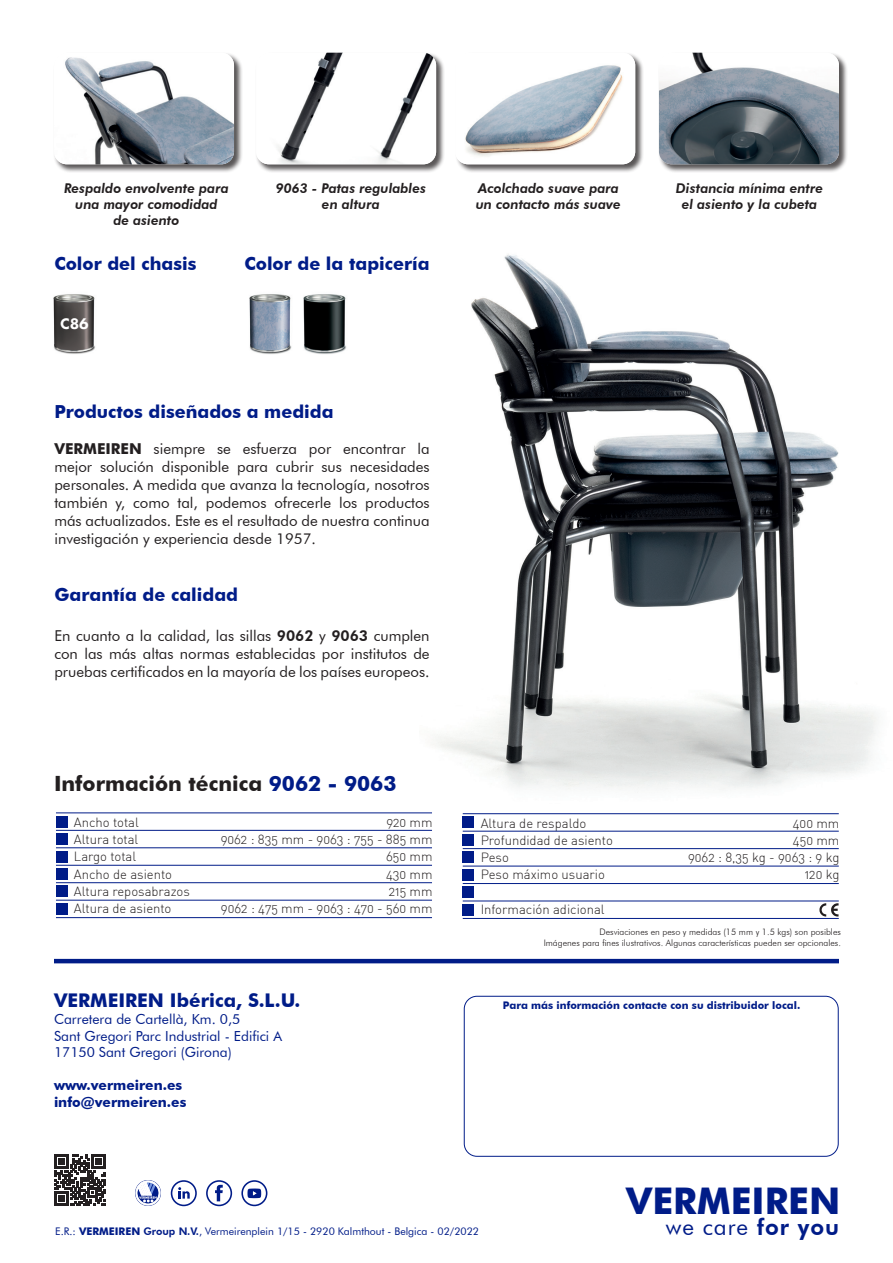
<style>
.page{position:relative;width:893px;height:1263px;background:#fff}
.page>*{position:absolute;margin:0;border:0;box-sizing:border-box;transform-origin:0 0}
.t1{font:700 36.75px "Futura BT";color:#001c88}
.t2{font:22.65px "Futura BT";letter-spacing:.04em;color:#001c88}
.t3{font:700 21px "Futura BT";color:#231f20}
.t4{font:700 18.9px "Futura BT";color:#001c88}
.t5{font:700 18px "Futura BT";color:#001c88}
.t6{font:800 15.9px "Futura PT";color:#fff}
.t7{font:15px/18px "Futura BT";color:#231f20;text-align:justify}
.t8{font:13.8px "Futura BT";color:#001c88}
.t9{font:700 13.8px "Futura BT";color:#001c88}
.t10{font:italic 800 13.5px "Futura BT";color:#231f20}
.t11{font:13.05px "DIN Light Alternate";color:#231f20}
.t12{font:10.5px "Futura BT";color:#001c88}
.t13{font:700 10.5px "Futura BT";color:#001c88}
.t14{font:300 9px "Futura BT";color:#231f20}
.s1{font-weight:700}
.s2{font-weight:800}
.s3{color:#001c88}
</style>
<div class="page">
<svg style="left:54px;top:1154px;width:52px;height:52px"></svg>
<div style="left:171px;top:1180px;width:26px;height:26px;border:2px solid #001c88;border-radius:50%"></div>
<svg style="left:178px;top:1187px;width:12px;height:11px"></svg>
<div style="left:206px;top:1180px;width:26px;height:26px;border:2px solid #001c88;border-radius:50%"></div>
<svg style="left:215px;top:1185px;width:8px;height:16px"></svg>
<div style="left:241px;top:1180px;width:26px;height:26px;border:2px solid #001c88;border-radius:50%"></div>
<svg style="left:247px;top:1188px;width:14px;height:10px"></svg>
<div style="left:464px;top:996px;width:375px;height:161px;border:1px solid #001c88;border-radius:13px"></div>
<div style="left:135px;top:1180px;width:26px;height:26px;border:1px solid #001c88;border-radius:50%"></div>
<svg style="left:136px;top:1181px;width:24px;height:24px"></svg>
<hr style="left:54px;top:959px;width:785px;height:4px;background:#001c88">
<img style="left:432px;top:254px;width:445px;height:535px">
<img style="left:53px;top:294px;width:42px;height:60px">
<img style="left:249px;top:294px;width:43px;height:60px">
<img style="left:303px;top:294px;width:44px;height:60px">
<div style="left:56px;top:816px;width:11px;height:11px;background:#001c88"></div>
<div style="left:56px;top:833px;width:11px;height:12px;background:#001c88"></div>
<div style="left:56px;top:851px;width:11px;height:11px;background:#001c88"></div>
<div style="left:56px;top:868px;width:11px;height:12px;background:#001c88"></div>
<div style="left:56px;top:886px;width:11px;height:11px;background:#001c88"></div>
<div style="left:56px;top:903px;width:11px;height:11px;background:#001c88"></div>
<hr style="left:56px;top:917px;width:376px;height:1px;background:#001c88">
<hr style="left:56px;top:900px;width:376px;height:1px;background:#001c88">
<hr style="left:56px;top:882px;width:376px;height:1px;background:#001c88">
<hr style="left:56px;top:865px;width:376px;height:1px;background:#001c88">
<hr style="left:56px;top:847px;width:376px;height:1px;background:#001c88">
<hr style="left:56px;top:830px;width:376px;height:1px;background:#001c88">
<hr style="left:56px;top:813px;width:376px;height:1px;background:#001c88">
<div style="left:463px;top:817px;width:11px;height:11px;background:#001c88"></div>
<div style="left:463px;top:834px;width:11px;height:11px;background:#001c88"></div>
<div style="left:463px;top:852px;width:11px;height:11px;background:#001c88"></div>
<div style="left:463px;top:869px;width:11px;height:11px;background:#001c88"></div>
<div style="left:463px;top:886px;width:11px;height:12px;background:#001c88"></div>
<div style="left:463px;top:904px;width:11px;height:11px;background:#001c88"></div>
<hr style="left:463px;top:918px;width:376px;height:1px;background:#001c88">
<hr style="left:463px;top:901px;width:376px;height:1px;background:#001c88">
<hr style="left:463px;top:883px;width:376px;height:1px;background:#001c88">
<hr style="left:463px;top:866px;width:376px;height:1px;background:#001c88">
<hr style="left:463px;top:848px;width:376px;height:1px;background:#001c88">
<hr style="left:463px;top:831px;width:376px;height:1px;background:#001c88">
<hr style="left:463px;top:813px;width:376px;height:1px;background:#001c88">
<svg style="left:819px;top:903px;width:20px;height:13px"></svg>
<div style="left:54px;top:52px;width:189px;height:121px;background:#231f20;opacity:.75"></div>
<img style="left:54px;top:53px;width:180px;height:111px">
<div style="left:256px;top:52px;width:189px;height:121px;background:#231f20;opacity:.75"></div>
<img style="left:256px;top:53px;width:180px;height:111px">
<div style="left:455px;top:52px;width:189px;height:121px;background:#231f20;opacity:.75"></div>
<img style="left:455px;top:53px;width:180px;height:111px">
<div style="left:658px;top:52px;width:190px;height:121px;background:#231f20;opacity:.75"></div>
<img style="left:659px;top:53px;width:180px;height:111px">
<p class="t10" style="left:64px;top:180px;width:166px">Respaldo envolvente para</p>
<p class="t10" style="left:75px;top:196px;width:144px">una mayor comodidad</p>
<p class="t10" style="left:113px;top:212px;width:68px">de asiento</p>
<p class="t10" style="left:276px;top:180px;width:152px">9063 - Patas regulables</p>
<p class="t10" style="left:322px;top:196px;width:59px">en altura</p>
<p class="t5" style="left:54px;top:253px;width:144px">Color del chasis</p>
<p class="t5" style="left:244px;top:253px;width:187px">Color de la tapicería</p>
<p class="t6" style="left:60px;top:313px;width:30px">C86</p>
<p class="t5" style="left:54px;top:400px;width:281px">Productos diseñados a medida</p>
<p class="t7" style="left:54px;top:439px;width:377px"><span class="s1">VERMEIREN</span> siempre se esfuerza por encontrar la mejor solución disponible para cubrir sus necesidades personales. A medida que avanza la tecnología, nosotros también y, como tal, podemos ofrecerle los productos más actualizados. Este es el resultado de nuestra continua investigación y experiencia desde 1957.</p>
<p class="t5" style="left:54px;top:584px;width:185px">Garantía de calidad</p>
<p class="t7" style="left:54px;top:626px;width:377px">En cuanto a la calidad, las sillas <span class="s2">9062</span> y <span class="s2">9063</span> cumplen con las más altas normas establecidas por institutos de pruebas certificados en la mayoría de los países europeos.</p>
<p class="t3" style="left:54px;top:770px;width:344px">Información técnica <span class="s3">9062 - 9063</span></p>
<p class="t11" style="left:74px;top:814px;width:66px">Ancho total</p>
<p class="t11" style="left:386px;top:814px;width:48px">920 mm</p>
<p class="t11" style="left:74px;top:831px;width:66px">Altura total</p>
<p class="t11" style="left:221px;top:831px;width:213px">9062 : 835 mm - 9063 : 755 - 885 mm</p>
<p class="t11" style="left:74px;top:849px;width:64px">Largo total</p>
<p class="t11" style="left:386px;top:849px;width:48px">650 mm</p>
<p class="t11" style="left:74px;top:866px;width:100px">Ancho de asiento</p>
<p class="t11" style="left:386px;top:866px;width:48px">430 mm</p>
<p class="t11" style="left:74px;top:883px;width:118px">Altura reposabrazos</p>
<p class="t11" style="left:389px;top:883px;width:45px">215 mm</p>
<p class="t11" style="left:74px;top:900px;width:99px">Altura de asiento</p>
<p class="t11" style="left:221px;top:900px;width:213px">9062 : 475 mm - 9063 : 470 - 560 mm</p>
<p class="t4" style="left:54px;top:989px;width:248px">VERMEIREN Ibérica, S.L.U.</p>
<p class="t8" style="left:54px;top:1011px;width:188px">Carretera de Cartellà, Km. 0,5</p>
<p class="t8" style="left:54px;top:1027px;width:229px">Sant Gregori Parc Industrial - Edifici A</p>
<p class="t8" style="left:54px;top:1044px;width:179px">17150 Sant Gregori (Girona)</p>
<p class="t9" style="left:54px;top:1077px;width:130px">www.vermeiren.es</p>
<p class="t9" style="left:54px;top:1094px;width:134px">info@vermeiren.es</p>
<p class="t10" style="left:478px;top:180px;width:143px">Acolchado suave para</p>
<p class="t10" style="left:476px;top:196px;width:147px">un contacto más suave</p>
<p class="t10" style="left:676px;top:180px;width:149px">Distancia mínima entre</p>
<p class="t10" style="left:682px;top:196px;width:137px">el asiento y la cubeta</p>
<p class="t11" style="left:481px;top:815px;width:107px">Altura de respaldo</p>
<p class="t11" style="left:793px;top:815px;width:48px">400 mm</p>
<p class="t11" style="left:481px;top:832px;width:134px">Profundidad de asiento</p>
<p class="t11" style="left:793px;top:832px;width:48px">450 mm</p>
<p class="t11" style="left:481px;top:849px;width:30px">Peso</p>
<p class="t11" style="left:688px;top:849px;width:153px">9062 : 8,35 kg - 9063 : 9 kg</p>
<p class="t11" style="left:481px;top:867px;width:126px">Peso máximo usuario</p>
<p class="t11" style="left:805px;top:867px;width:36px">120 kg</p>
<p class="t11" style="left:481px;top:901px;width:126px">Información adicional</p>
<p class="t14" style="left:599px;top:926px;width:243px">Desviaciones en peso y medidas (15 mm y 1.5 kgs) son posibles</p>
<p class="t14" style="left:544px;top:937px;width:299px">Imágenes para fines ilustrativos. Algunas características pueden ser opcionales.</p>
<p class="t13" style="left:503px;top:999px;width:299px">Para más información contacte con su distribuidor local.</p>
<p class="t1" style="left:626px;top:1178px;width:216px">VERMEIREN</p>
<p class="t12" style="left:55px;top:1225px;width:425px">E.R.: <span class="s1">VERMEIREN</span> <span class="s2">Group N.V.</span>, Vermeirenplein 1/15 - 2920 Kalmthout - Belgica - 02/2022</p>
<p class="t2" style="left:666px;top:1213px;width:175px">we care <span class="s2">for you</span></p>
</div>
